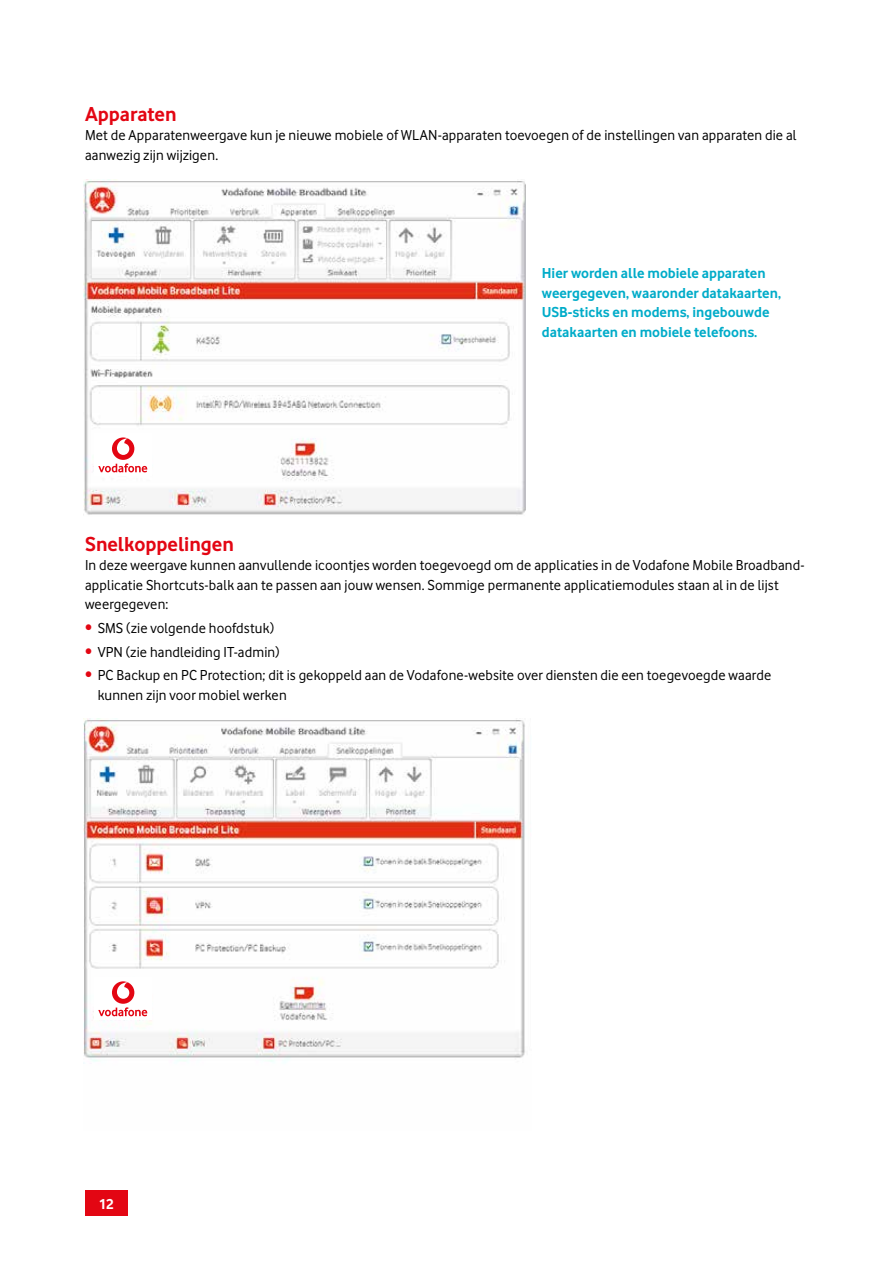
<style>
.page{position:relative;width:893px;height:1263px;background:#fff}
.page>*{position:absolute;margin:0;border:0;box-sizing:border-box;transform-origin:0 0}
.t1{font:500 21px "VF Bold";letter-spacing:-.005em;color:#e30613}
.t2{font:15px/19.5px "VF Regular";letter-spacing:.01em;color:#000}
.t3{font:500 15px/19.5px "VF Bold";color:#00acc9}
.t4{font:500 15px "VF Bold";color:#fff}
.s1{color:#e30613}
</style>
<div class="page">
<div style="left:85px;top:1191px;width:43px;height:25px;background:#e30613"></div>
<img style="left:84px;top:179px;width:442px;height:336px">
<img style="left:84px;top:719px;width:442px;height:343px">
<div style="left:94px;top:434px;width:57px;height:42px;background:#fff"></div>
<div style="left:112px;top:437px;width:22px;height:23px;background:#e30613;border-radius:50%"></div>
<svg style="left:117px;top:438px;width:12px;height:17px"></svg>
<svg style="left:98px;top:463px;width:49px;height:9px"></svg>
<div style="left:94px;top:977px;width:57px;height:43px;background:#fff"></div>
<div style="left:112px;top:981px;width:22px;height:23px;background:#e30613;border-radius:50%"></div>
<svg style="left:117px;top:982px;width:12px;height:17px"></svg>
<svg style="left:98px;top:1007px;width:49px;height:9px"></svg>
<h1 class="t1" style="left:85px;top:101px;width:93px">Apparaten</h1>
<p class="t2" style="left:85px;top:125px;width:713px">Met de Apparatenweergave kun je nieuwe mobiele of WLAN-apparaten toevoegen of de instellingen van apparaten die al aanwezig zijn wijzigen.</p>
<p class="t3" style="left:542px;top:263px;width:241px">Hier worden alle mobiele apparaten weergegeven, waaronder datakaarten, USB-sticks en modems, ingebouwde datakaarten en mobiele telefoons.</p>
<h1 class="t1" style="left:85px;top:531px;width:150px">Snelkoppelingen</h1>
<p class="t2" style="left:85px;top:555px;width:721px">In deze weergave kunnen aanvullende icoontjes worden toegevoegd om de applicaties in de Vodafone Mobile Broadband&shy;applicatie Shortcuts-balk aan te passen aan jouw wensen. Sommige permanente applicatiemodules staan al in de lijst weergegeven:</p>
<p class="t2" style="left:85px;top:618px;width:191px"><span class="s1">•</span> SMS (zie volgende hoofdstuk)</p>
<p class="t2" style="left:85px;top:642px;width:196px"><span class="s1">•</span> VPN (zie handleiding IT-admin)</p>
<p class="t2" style="left:98px;top:665px;width:675px;text-indent:-13px"><span class="s1">•</span> PC Backup en PC Protection; dit is gekoppeld aan de Vodafone-website over diensten die een toegevoegde waarde kunnen zijn voor mobiel werken</p>
<p class="t4" style="left:99px;top:1195px;width:17px">12</p>
</div>
